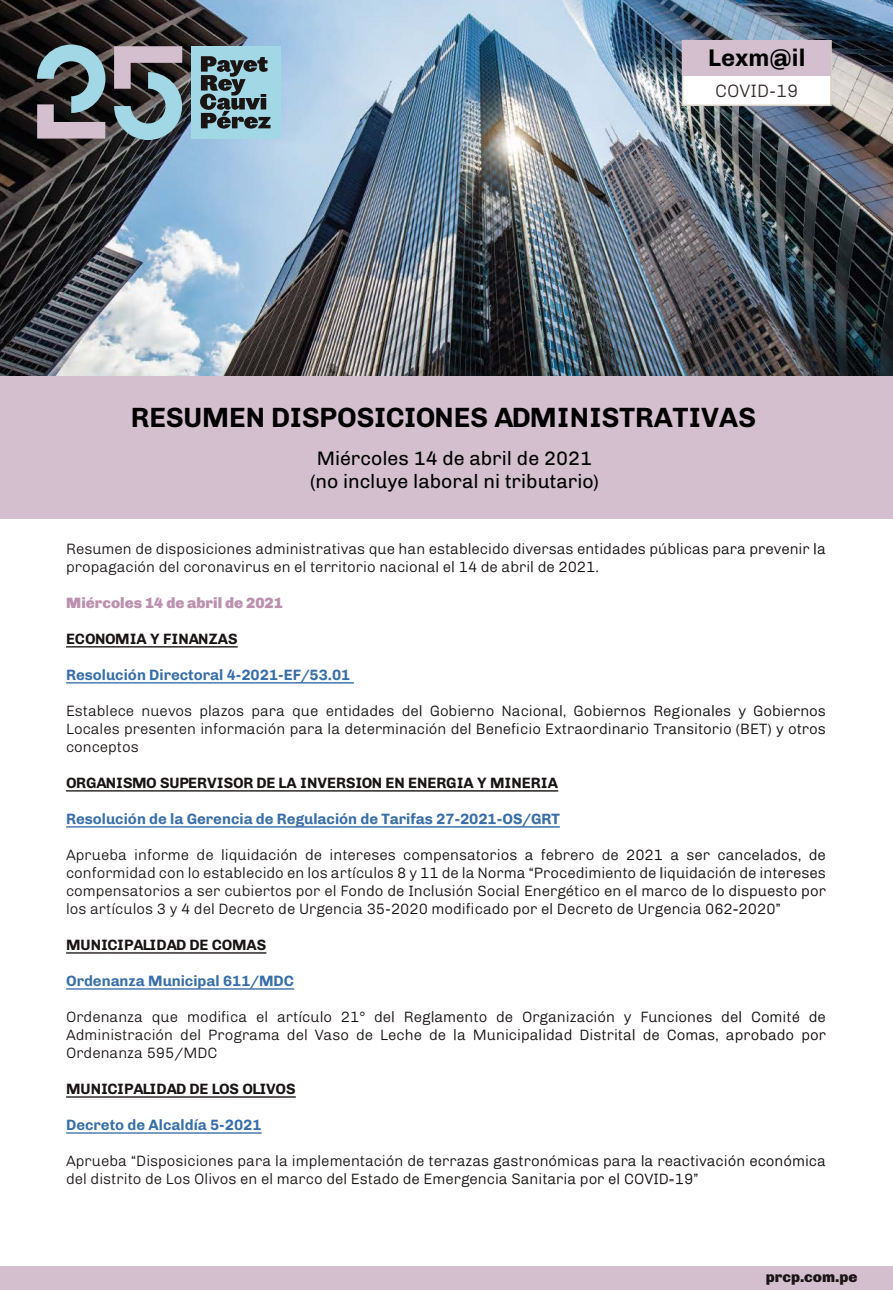
<style>
.page{position:relative;width:893px;height:1290px;background:#fff}
.page>*{position:absolute;margin:0;border:0;box-sizing:border-box;transform-origin:0 0}
.t1{font:700 27.9px "Chivo";color:#000}
.t2{font:700 24.15px "Chivo";color:#000}
.t3{font:19.5px/23.4px "Chivo";color:#000;text-align:center}
.t4{font:300 18px "Chivo";color:#372d2d}
.t5{font:300 15px/18px "Chivo";color:#1a1414;text-align:justify}
.t6{font:700 15px "Chivo";color:#386ea9}
.t7{font:700 15px "Chivo";color:#1a1414}
.t8{font:900 15px "Chivo";color:#bc91af}
.t9{font:900 15px "Chivo";color:#1a1414}
</style>
<div class="page">
<img style="left:0;top:0;width:893px;height:376px">
<svg style="left:651px;top:543px;width:57px;height:14px"></svg>
<svg style="left:714px;top:546px;width:31px;height:11px"></svg>
<svg style="left:751px;top:543px;width:58px;height:14px"></svg>
<svg style="left:815px;top:543px;width:10px;height:11px"></svg>
<svg style="left:212px;top:543px;width:433px;height:30px"></svg>
<svg style="left:212px;top:597px;width:70px;height:11px"></svg>
<svg style="left:212px;top:634px;width:25px;height:10px"></svg>
<svg style="left:212px;top:669px;width:138px;height:13px"></svg>
<svg style="left:213px;top:709px;width:71px;height:25px"></svg>
<svg style="left:291px;top:705px;width:357px;height:32px"></svg>
<svg style="left:654px;top:705px;width:77px;height:29px"></svg>
<svg style="left:737px;top:705px;width:88px;height:32px"></svg>
<svg style="left:212px;top:778px;width:169px;height:10px"></svg>
<svg style="left:387px;top:778px;width:171px;height:10px"></svg>
<svg style="left:212px;top:813px;width:348px;height:13px"></svg>
<svg style="left:212px;top:849px;width:613px;height:68px"></svg>
<svg style="left:213px;top:940px;width:53px;height:10px"></svg>
<svg style="left:212px;top:975px;width:81px;height:13px"></svg>
<svg style="left:642px;top:1011px;width:70px;height:11px"></svg>
<svg style="left:722px;top:1011px;width:19px;height:11px"></svg>
<svg style="left:752px;top:1011px;width:47px;height:11px"></svg>
<svg style="left:810px;top:1011px;width:15px;height:11px"></svg>
<svg style="left:644px;top:1029px;width:15px;height:11px"></svg>
<svg style="left:668px;top:1030px;width:50px;height:12px"></svg>
<svg style="left:727px;top:1029px;width:66px;height:14px"></svg>
<svg style="left:803px;top:1032px;width:22px;height:11px"></svg>
<svg style="left:212px;top:1011px;width:422px;height:47px"></svg>
<svg style="left:213px;top:1084px;width:82px;height:10px"></svg>
<svg style="left:212px;top:1120px;width:49px;height:10px"></svg>
<svg style="left:750px;top:1155px;width:75px;height:11px"></svg>
<svg style="left:213px;top:1155px;width:531px;height:32px"></svg>
<hr style="left:66px;top:646px;width:172px;height:1px;background:#1a1414">
<hr style="left:66px;top:682px;width:288px;height:1px;background:#386ea9">
<hr style="left:66px;top:790px;width:492px;height:1px;background:#1a1414">
<hr style="left:66px;top:826px;width:494px;height:1px;background:#386ea9">
<hr style="left:66px;top:952px;width:200px;height:1px;background:#1a1414">
<hr style="left:66px;top:988px;width:228px;height:1px;background:#386ea9">
<hr style="left:66px;top:1096px;width:230px;height:1px;background:#1a1414">
<hr style="left:66px;top:1132px;width:196px;height:1px;background:#386ea9">
<div style="left:0;top:376px;width:893px;height:142px;background:#d3bfcd"></div>
<div style="left:682px;top:40px;width:150px;height:66px;background:#fff;border:2px solid #d6d1c4"></div>
<div style="left:682px;top:41px;width:149px;height:35px;background:#d3bfcd"></div>
<div style="left:0;top:1266px;width:893px;height:24px;background:#d3bfcd"></div>
<div style="left:191px;top:46px;width:90px;height:93px;background:#a2d8e6"></div>
<svg style="left:37px;top:45px;width:145px;height:95px;background:#707a81"></svg>
<svg style="left:200px;top:56px;width:71px;height:73px"></svg>
<h2 class="t2" style="left:708px;top:39px;width:99px">Lexm@il</h2>
<p class="t4" style="left:715px;top:77px;width:85px">COVID-19</p>
<h1 class="t1" style="left:131px;top:396px;width:627px">RESUMEN DISPOSICIONES ADMINISTRATIVAS</h1>
<h3 class="t3" style="left:310px;top:445px;width:290px">Miércoles 14 de abril de 2021 (no incluye laboral ni tributario)</h3>
<p class="t5" style="left:66px;top:539px;width:761px">Resumen de disposiciones administrativas que han establecido diversas entidades públicas para prevenir la propagación del coronavirus en el territorio nacional el 14 de abril de 2021.</p>
<p class="t8" style="left:66px;top:591px;width:218px">Miércoles 14 de abril de 2021</p>
<p class="t7" style="left:66px;top:627px;width:173px">ECONOMIA Y FINANZAS</p>
<p class="t6" style="left:66px;top:663px;width:286px">Resolución Directoral 4-2021-EF/53.01</p>
<p class="t5" style="left:66px;top:701px;width:761px">Establece nuevos plazos para que entidades del Gobierno Nacional, Gobiernos Regionales y Gobiernos Locales presenten información para la determinación del Beneficio Extraordinario Transitorio (BET) y otros conceptos</p>
<p class="t7" style="left:66px;top:771px;width:493px">ORGANISMO SUPERVISOR DE LA INVERSION EN ENERGIA Y MINERIA</p>
<p class="t6" style="left:66px;top:807px;width:495px">Resolución de la Gerencia de Regulación de Tarifas 27-2021-OS/GRT</p>
<p class="t5" style="left:66px;top:845px;width:761px">Aprueba informe de liquidación de intereses compensatorios a febrero de 2021 a ser cancelados, de conformidad con lo establecido en los artículos 8 y 11 de la Norma “Procedimiento de liquidación de intereses compensatorios a ser cubiertos por el Fondo de Inclusión Social Energético en el marco de lo dispuesto por los artículos 3 y 4 del Decreto de Urgencia 35-2020 modificado por el Decreto de Urgencia 062-2020”</p>
<p class="t7" style="left:66px;top:933px;width:202px">MUNICIPALIDAD DE COMAS</p>
<p class="t6" style="left:66px;top:969px;width:229px">Ordenanza Municipal 611/MDC</p>
<p class="t5" style="left:66px;top:1007px;width:761px">Ordenanza que modifica el artículo 21° del Reglamento de Organización y Funciones del Comité de Administración del Programa del Vaso de Leche de la Municipalidad Distrital de Comas, aprobado por Ordenanza 595/MDC</p>
<p class="t7" style="left:66px;top:1077px;width:231px">MUNICIPALIDAD DE LOS OLIVOS</p>
<p class="t6" style="left:66px;top:1113px;width:197px">Decreto de Alcaldía 5-2021</p>
<p class="t5" style="left:66px;top:1151px;width:761px">Aprueba “Disposiciones para la implementación de terrazas gastronómicas para la reactivación económica del distrito de Los Olivos en el marco del Estado de Emergencia Sanitaria por el COVID-19”</p>
<p class="t9" style="left:766px;top:1264px;width:93px">prcp.com.pe</p>
</div>
